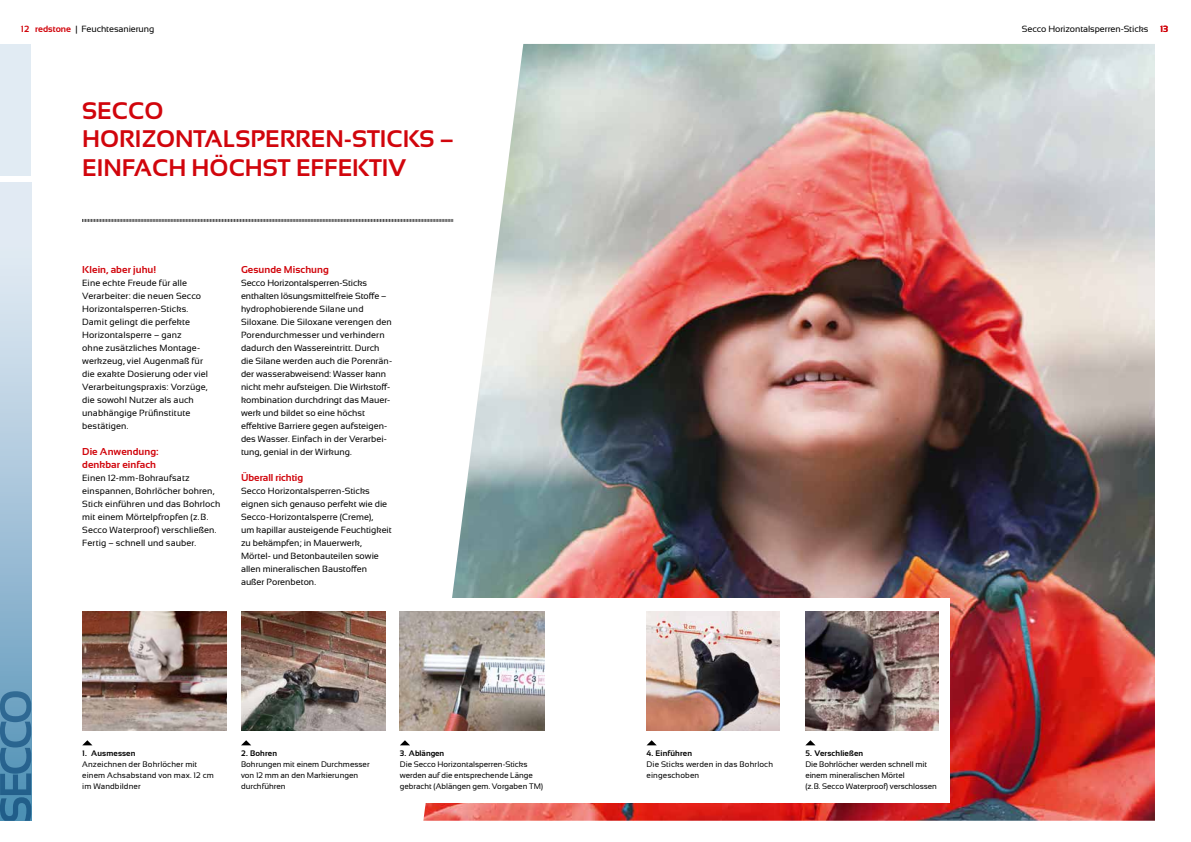
<style>
.page{position:relative;width:1191px;height:842px;background:#fff}
.page>*{position:absolute;margin:0;border:0;box-sizing:border-box;transform-origin:0 0}
.t1{font:700 24px/28.8px "Sansation";color:#d1050c}
.t2{font:700 10px/13px "Sansation";letter-spacing:.005em;color:#d1050c}
.t3{font:9px/13px "Sansation";color:#000}
.t4{font:700 9px "Sansation";color:#d1050c}
.t5{font:8px/11px "Sansation";color:#000}
.t6{font:700 8px "Sansation";letter-spacing:.015em;color:#000}
.t7{font:700 8px "Sansation";letter-spacing:-.005em;color:#000}
.s1{font-weight:700;color:#d1050c}
</style>
<div class="page">
<svg style="left:0;top:183px;width:31px;height:508px;background:#b4cddf"></svg>
<div style="left:0;top:44px;width:31px;height:132px;background:#e1ebf3"></div>
<svg style="left:0;top:691px;width:31px;height:130px;background:#447fa5"></svg>
<img style="left:423px;top:44px;width:732px;height:777px">
<svg style="left:82px;top:218px;width:371px;height:4px"></svg>
<div style="left:82px;top:598px;width:868px;height:204px;background:#fff"></div>
<img style="left:82px;top:611px;width:145px;height:119px">
<img style="left:241px;top:611px;width:145px;height:119px">
<img style="left:400px;top:611px;width:144px;height:119px">
<svg style="left:82px;top:740px;width:10px;height:5px"></svg>
<svg style="left:241px;top:740px;width:10px;height:5px"></svg>
<svg style="left:400px;top:740px;width:10px;height:5px"></svg>
<img style="left:646px;top:611px;width:134px;height:119px">
<svg style="left:647px;top:740px;width:10px;height:5px"></svg>
<img style="left:805px;top:611px;width:133px;height:119px">
<svg style="left:806px;top:740px;width:9px;height:5px"></svg>
<p class="t3" style="left:21px;top:23px;width:135px"><span class="s1">12 redstone</span> | Feuchtesanierung</p>
<p class="t3" style="left:1022px;top:23px;width:128px">Secco Horizontalsperren-Sticks</p>
<p class="t4" style="left:1160px;top:26px;width:9px">13</p>
<h1 class="t1" style="left:82px;top:98px;width:373px">SECCO<br>HORIZONTALSPERREN-STICKS –<br>EINFACH HÖCHST EFFEKTIV</h1>
<p class="t2" style="left:82px;top:264px;width:76px">Klein, aber juhu!</p>
<p class="t3" style="left:82px;top:277px;width:127px">Eine echte Freude für alle<br>Verarbeiter: die neuen Secco<br>Horizontalsperren-Sticks.<br>Damit gelingt die perfekte<br>Horizontalsperre – ganz<br>ohne zusätzliches Montage&shy;werkzeug, viel Augenmaß für die exakte Dosierung oder viel<br>Verarbeitungspraxis: Vorzüge, die sowohl Nutzer als auch unabhängige Prüfinstitute bestätigen.</p>
<p class="t2" style="left:82px;top:446px;width:78px">Die Anwendung: denkbar einfach</p>
<p class="t3" style="left:82px;top:472px;width:140px">Einen 12-mm-Bohraufsatz einspannen, Bohrlöcher bohren,<br>Stick einführen und das Bohrloch mit einem Mörtelpfropfen (z. B.<br>Secco Waterproof) verschließen.<br>Fertig – schnell und sauber.</p>
<p class="t2" style="left:241px;top:264px;width:89px">Gesunde Mischung</p>
<p class="t3" style="left:241px;top:277px;width:153px">Secco Horizontalsperren-Sticks enthalten lösungsmittelfreie Stoffe – hydrophobierende Silane und Siloxane. Die Siloxane verengen den Porendurchmesser und verhindern dadurch den Wassereintritt. Durch die Silane werden auch die Porenrän&shy;der wasserabweisend: Wasser kann nicht mehr aufsteigen. Die Wirkstoff&shy;kombination durchdringt das Mauer&shy;werk und bildet so eine höchst effektive Barriere gegen aufsteigen&shy;des Wasser. Einfach in der Verarbei&shy;tung, genial in der Wirkung.</p>
<p class="t2" style="left:241px;top:472px;width:64px">Überall richtig</p>
<p class="t3" style="left:241px;top:485px;width:152px">Secco Horizontalsperren-Sticks eignen sich genauso perfekt wie die<br>Secco-Horizontalsperre (Creme),<br>um kapillar austeigende Feuchtigkeit zu bekämpfen; in Mauerwerk,<br>Mörtel- und Betonbauteilen sowie allen mineralischen Baustoffen außer Porenbeton.</p>
<p class="t6" style="left:82px;top:750px;width:55px">1. Ausmessen</p>
<p class="t5" style="left:82px;top:759px;width:133px">Anzeichnen der Bohrlöcher mit einem Achsabstand von max. 12 cm im Wandbildner</p>
<p class="t6" style="left:241px;top:750px;width:38px">2. Bohren</p>
<p class="t5" style="left:241px;top:759px;width:130px">Bohrungen mit einem Durchmesser von 12 mm an den Markierungen durchführen</p>
<p class="t7" style="left:400px;top:750px;width:46px">3. Ablängen</p>
<p class="t5" style="left:400px;top:759px;width:145px">Die Secco Horizontalsperren-Sticks werden auf die entsprechende Länge gebracht (Ablängen gem. Vorgaben TM)</p>
<p class="t6" style="left:646px;top:750px;width:47px">4. Einführen</p>
<p class="t5" style="left:646px;top:759px;width:128px">Die Sticks werden in das Bohrloch eingeschoben</p>
<p class="t6" style="left:805px;top:750px;width:59px">5. Verschließen</p>
<p class="t5" style="left:805px;top:759px;width:133px">Die Bohrlöcher werden schnell mit einem mineralischen Mörtel<br>(z. B. Secco Waterproof) verschlossen</p>
</div>
